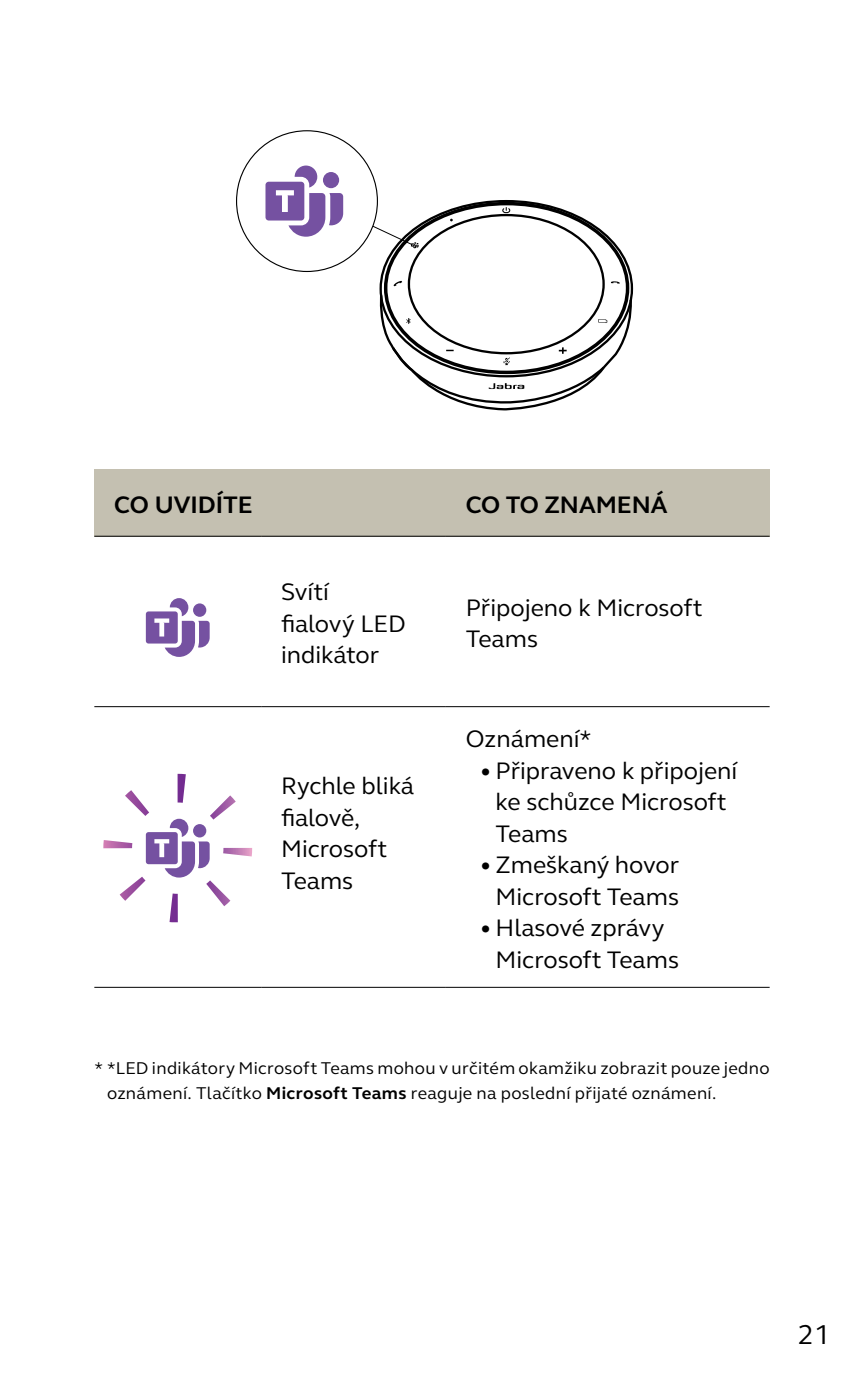
<style>
.page{position:relative;width:864px;height:1389px;background:#fff}
.page>*{position:absolute;margin:0;border:0;box-sizing:border-box;transform-origin:0 0}
.t1{font:28px "GN Elliot";color:#000}
.t2{font:24.5px/31.5px "GN Elliot";color:#000}
.t3{font:700 24.5px "GN Elliot";color:#000}
.t4{font:17.5px/24.5px "GN Elliot";letter-spacing:.02em;color:#000}
.s1{font-weight:700}
</style>
<div class="page">
<svg style="left:502px;top:207px;width:8px;height:7px"></svg>
<svg style="left:393px;top:281px;width:9px;height:5px"></svg>
<svg style="left:611px;top:281px;width:8px;height:3px"></svg>
<svg style="left:379px;top:293px;width:253px;height:118px"></svg>
<svg style="left:361px;top:220px;width:57px;height:28px"></svg>
<div style="left:236px;top:131px;width:141px;height:140px;background:#fff;border-radius:50%"></div>
<svg style="left:265px;top:166px;width:78px;height:71px"></svg>
<div style="left:94px;top:469px;width:351px;height:67px;background:#c4c0b1"></div>
<div style="left:445px;top:469px;width:324px;height:67px;background:#c4c0b1"></div>
<hr style="left:94px;top:706px;width:167px;height:1px;background:#000">
<hr style="left:94px;top:987px;width:167px;height:1px;background:#000">
<hr style="left:94px;top:536px;width:167px;height:1px;background:#000">
<hr style="left:261px;top:536px;width:184px;height:1px;background:#000">
<hr style="left:445px;top:536px;width:324px;height:1px;background:#000">
<hr style="left:261px;top:706px;width:184px;height:1px;background:#000">
<hr style="left:445px;top:706px;width:324px;height:1px;background:#000">
<hr style="left:261px;top:987px;width:184px;height:1px;background:#000">
<hr style="left:445px;top:987px;width:324px;height:1px;background:#000">
<svg style="left:146px;top:598px;width:63px;height:59px"></svg>
<svg style="left:103px;top:774px;width:149px;height:148px"></svg>
<p class="t3" style="left:114px;top:488px;width:140px">CO UVIDÍTE</p>
<p class="t3" style="left:465px;top:488px;width:203px">CO TO ZNAMENÁ</p>
<p class="t2" style="left:281px;top:576px;width:126px">Svítí fialový LED indikátor</p>
<p class="t2" style="left:281px;top:770px;width:135px">Rychle bliká fialově,<br>Microsoft<br>Teams</p>
<p class="t2" style="left:465px;top:591px;width:238px">Připojeno k Microsoft<br>Teams</p>
<p class="t2" style="left:465px;top:722px;width:127px">Oznámení*</p>
<p class="t2" style="left:495px;top:754px;width:243px;text-indent:-16px">• Připraveno k připojení ke schůzce Microsoft<br>Teams</p>
<p class="t2" style="left:479px;top:848px;width:201px;text-align:right">• Zmeškaný hovor<br>Microsoft Teams</p>
<p class="t2" style="left:495px;top:911px;width:185px;text-indent:-16px">• Hlasové zprávy<br>Microsoft Teams</p>
<p class="t4" style="left:107px;top:1055px;width:663px;text-indent:-13px">* *LED indikátory Microsoft Teams mohou v určitém okamžiku zobrazit pouze jedno oznámení. Tlačítko <span class="s1">Microsoft Teams</span> reaguje na poslední přijaté oznámení.</p>
<p class="t1" style="left:797px;top:1316px;width:34px">21</p>
</div>
